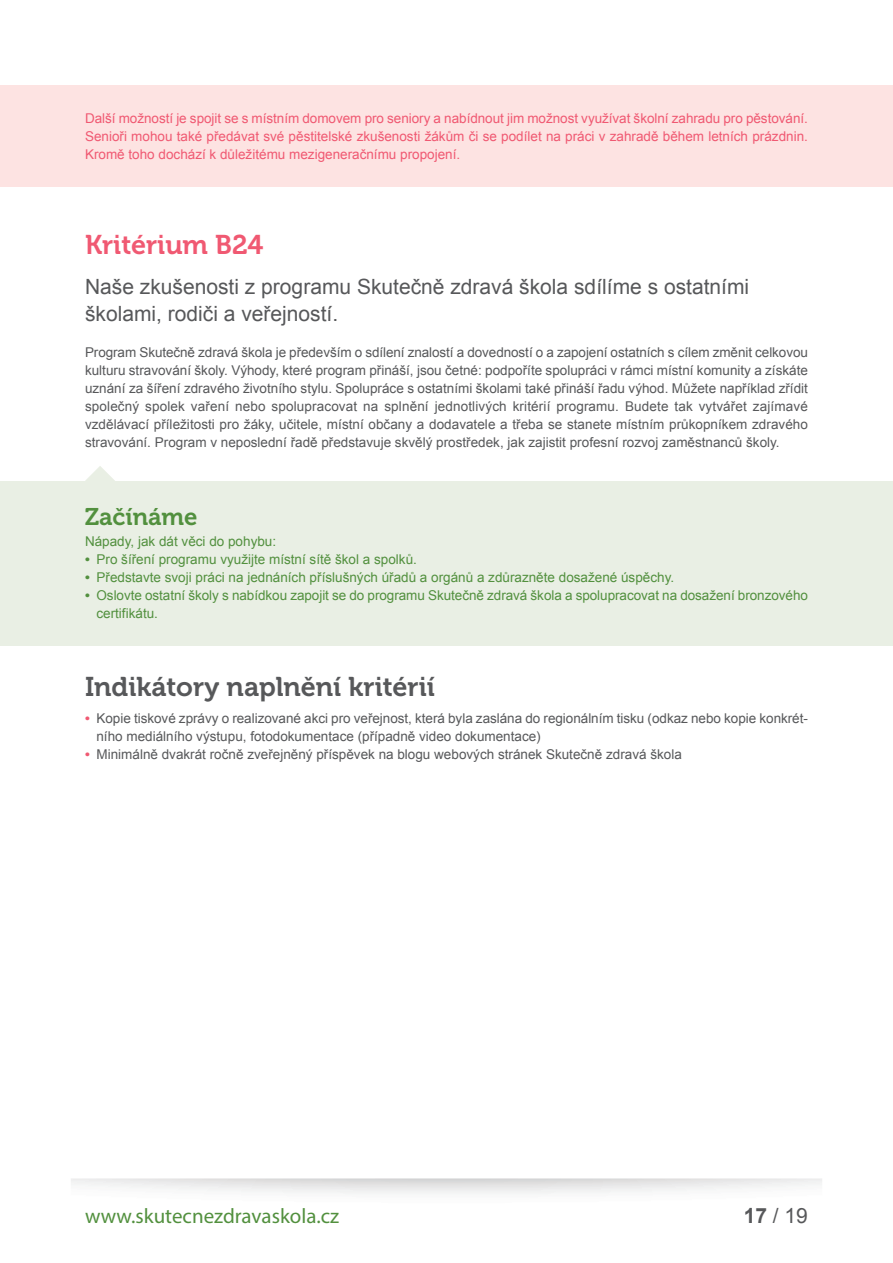
<style>
.page{position:relative;width:893px;height:1263px;background:#fff}
.page>*{position:absolute;margin:0;border:0;box-sizing:border-box;transform-origin:0 0}
.t1{font:27px "Museo 700";color:#57585a}
.t2{font:27px "Museo 700";color:#f05972}
.t3{font:24px "Museo 700";color:#52903e}
.t4{font:21px/27px "Arial";color:#57585a}
.t5{font:21px "Myriad Pro";color:#52903e}
.t6{font:13.5px/18px "Arial";color:#57585a;text-align:justify}
.t7{font:13.5px/18px "Arial";color:#52903e}
.t8{font:13.5px/18px "Arial";color:#f05972;text-align:justify}
.s1{font-weight:700}
.s2{font-weight:700;color:#f05972}
</style>
<div class="page">
<div style="left:0;top:481px;width:893px;height:164px;background:#e9efe4"></div>
<svg style="left:85px;top:466px;width:30px;height:15px"></svg>
<div style="left:0;top:85px;width:893px;height:101px;background:#fde3e2"></div>
<svg style="left:71px;top:1178px;width:751px;height:16px"></svg>
<p class="t8" style="left:85px;top:109px;width:724px">Další možností je spojit se s místním domovem pro seniory a nabídnout jim možnost využívat školní zahradu pro pěstování.<br>Senioři mohou také předávat své pěstitelské zkušenosti žákům či se podílet na práci v zahradě během letních prázdnin.<br>Kromě toho dochází k důležitému mezigeneračnímu propojení.</p>
<h1 class="t2" style="left:85px;top:235px;width:180px">Kritérium B24</h1>
<h3 class="t4" style="left:85px;top:273px;width:666px">Naše zkušenosti z programu Skutečně zdravá škola sdílíme s ostatními školami, rodiči a veřejností.</h3>
<p class="t6" style="left:85px;top:343px;width:724px">Program Skutečně zdravá škola je především o sdílení znalostí a dovedností o a zapojení ostatních s cílem změnit celkovou kulturu stravování školy. Výhody, které program přináší, jsou četné: podpoříte spolupráci v rámci místní komunity a získáte uznání za šíření zdravého životního stylu. Spolupráce s ostatními školami také přináší řadu výhod. Můžete například zřídit společný spolek vaření nebo spolupracovat na splnění jednotlivých kritérií programu. Budete tak vytvářet zajímavé vzdělávací příležitosti pro žáky, učitele, místní občany a dodavatele a třeba se stanete místním průkopníkem zdravého stravování. Program v neposlední řadě představuje skvělý prostředek, jak zajistit profesní rozvoj zaměstnanců školy.</p>
<h2 class="t3" style="left:85px;top:508px;width:114px">Začínáme</h2>
<p class="t7" style="left:85px;top:532px;width:193px">Nápady, jak dát věci do pohybu:</p>
<p class="t7" style="left:85px;top:550px;width:333px"><span class="s1">•</span> Pro šíření programu využijte místní sítě škol a spolků.</p>
<p class="t7" style="left:85px;top:568px;width:591px"><span class="s1">•</span> Představte svoji práci na jednáních příslušných úřadů a orgánů a zdůrazněte dosažené úspěchy.</p>
<p class="t7" style="left:96px;top:586px;width:713px;text-indent:-11px"><span class="s1">•</span> Oslovte ostatní školy s nabídkou zapojit se do programu Skutečně zdravá škola a spolupracovat na dosažení bronzového certifikátu.</p>
<h1 class="t1" style="left:85px;top:677px;width:351px">Indikátory naplnění kritérií</h1>
<p class="t6" style="left:96px;top:709px;width:713px;text-indent:-11px"><span class="s2">•</span> Kopie tiskové zprávy o realizované akci pro veřejnost, která byla zaslána do regionálním tisku (odkaz nebo kopie konkrét&shy;ního mediálního výstupu, fotodokumentace (případně video dokumentace)</p>
<p class="t6" style="left:85px;top:745px;width:598px"><span class="s2">•</span> Minimálně dvakrát ročně zveřejněný příspěvek na blogu webových stránek Skutečně zdravá škola</p>
<h3 class="t5" style="left:85px;top:1208px;width:256px">www.skutecnezdravaskola.cz</h3>
<h3 class="t4" style="left:744px;top:1202px;width:66px"><span class="s1">17</span> / 19</h3>
</div>
